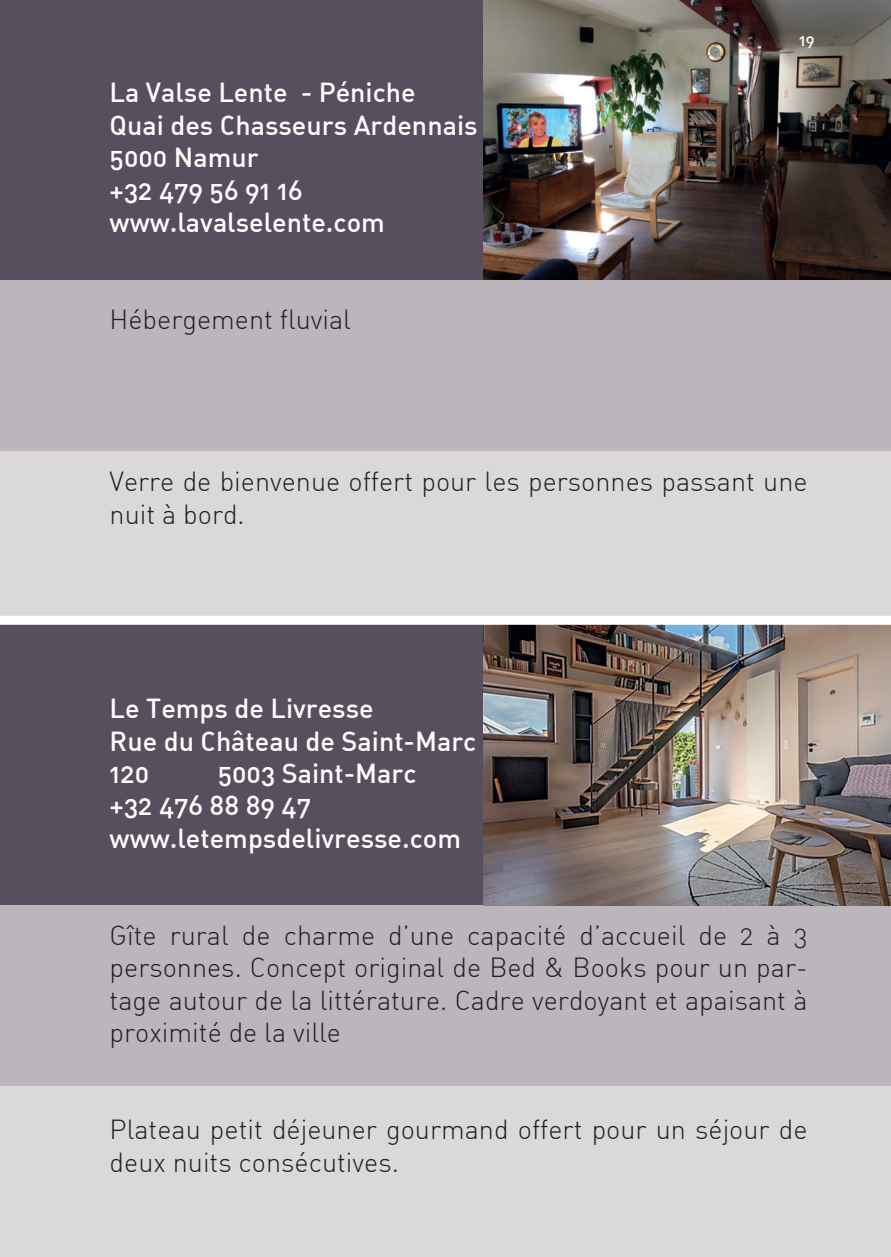
<style>
.page{position:relative;width:891px;height:1257px;background:#fff}
.page>*{position:absolute;margin:0;border:0;box-sizing:border-box;transform-origin:0 0}
.t1{font:300 27px/32.4px "DIN Alternate";color:#231f20}
.t2{font:500 27px/32.4px "DIN Alternate";color:#fff}
.t3{font:500 16.2px "DIN Alternate";color:#fff}
</style>
<div class="page">
<div style="left:0;top:0;width:890px;height:281px;background:#574f5d"></div>
<div style="left:0;top:622px;width:890px;height:283px;background:#574f5d"></div>
<img style="left:483px;top:0;width:407px;height:281px">
<div style="left:0;top:281px;width:890px;height:170px;background:#bcb6bc"></div>
<div style="left:0;top:905px;width:890px;height:181px;background:#bcb6bc"></div>
<div style="left:0;top:451px;width:890px;height:166px;background:#dad8db"></div>
<div style="left:0;top:1086px;width:890px;height:171px;background:#dad8db"></div>
<img style="left:483px;top:625px;width:407px;height:280px">
<div style="left:0;top:616px;width:890px;height:9px;background:#fff"></div>
<p class="t2" style="left:110px;top:78px;width:369px">La Valse Lente - Péniche<br>Quai des Chasseurs Ardennais<br>5000 Namur<br>+32 479 56 91 16 www.lavalselente.com</p>
<p class="t1" style="left:110px;top:305px;width:243px">Hébergement fluvial</p>
<p class="t3" style="left:798px;top:33px;width:17px">19</p>
<p class="t1" style="left:110px;top:467px;width:699px">Verre de bienvenue offert pour les personnes passant une nuit à bord.</p>
<p class="t2" style="left:110px;top:694px;width:368px">Le Temps de Livresse<br>Rue du Château de Saint-Marc<br>120</p>
<p class="t2" style="left:110px;top:758px;width:353px;text-indent:108px">5003 Saint-Marc +32 476 88 89 47 www.letempsdelivresse.com</p>
<p class="t1" style="left:110px;top:921px;width:699px;text-align:justify">Gîte rural de charme d’une capacité d’accueil de 2 à 3 personnes. Concept original de Bed &amp; Books pour un par&shy;tage autour de la littérature. Cadre verdoyant et apaisant à proximité de la ville</p>
<p class="t1" style="left:110px;top:1115px;width:699px">Plateau petit déjeuner gourmand offert pour un séjour de deux nuits consécutives.</p>
</div>
